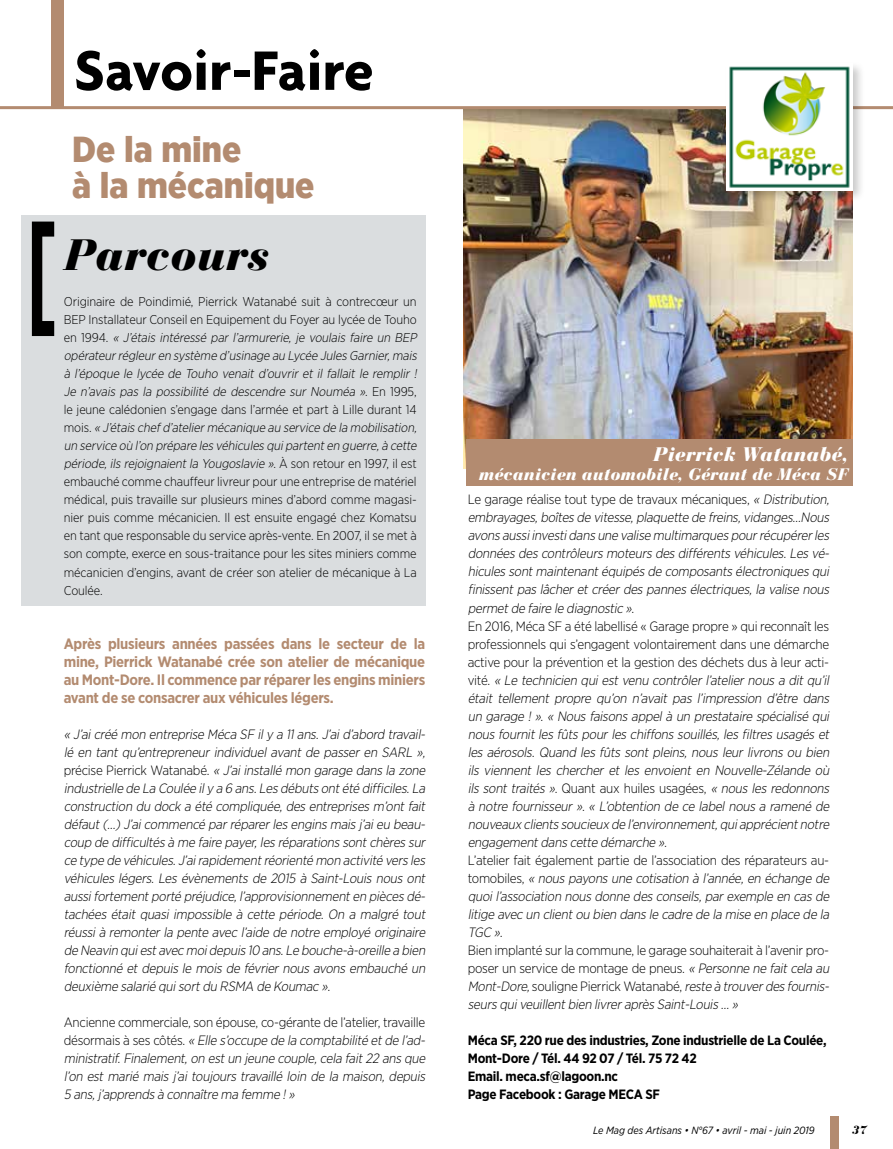
<style>
.page{position:relative;width:893px;height:1149px;background:#fff}
.page>*{position:absolute;margin:0;border:0;box-sizing:border-box;transform-origin:0 0}
.t1{font:700 60px "Agenda";color:#000}
.t2{font:italic 900 43.5px "Bauer Bodoni";color:#000}
.t3{font:900 36px/36px "Gotham Narrow";color:#b38b70}
.t4{font:italic 900 19.5px "Bauer Bodoni";color:#fff}
.t5{font:italic 900 16.5px "Bauer Bodoni";color:#fff}
.t6{font:700 15px/18px "Gotham Narrow";letter-spacing:-.02em;color:#b38b70;text-align:justify}
.t7{font:italic 300 13.5px/18px "Gotham Narrow";color:#000}
.t8{font:300 13.5px/18px "Gotham Narrow";letter-spacing:-.02em;color:#000}
.t9{font:700 13.5px/18px "Gotham Narrow";letter-spacing:-.02em;color:#000}
.t10{font:300 12.75px/18px "Gotham Narrow";letter-spacing:-.01em;color:#000}
.t11{font:italic 900 12px "Bauer Bodoni";color:#000}
.t12{font:italic 10.5px "Gotham Narrow";color:#000}
.s1{font-style:italic}
.s2{font-style:normal}
</style>
<div class="page">
<div style="left:51px;top:0;width:13px;height:108px;background:#b38b70"></div>
<div style="left:830px;top:1116px;width:9px;height:32px;background:#b38b70"></div>
<div style="left:21px;top:215px;width:43px;height:390px;background:#dadddf"></div>
<svg style="left:32px;top:221px;width:22px;height:115px"></svg>
<img style="left:463px;top:109px;width:389px;height:359px">
<hr style="left:0;top:106px;width:893px;height:3px;background:#b38b70">
<div style="left:64px;top:215px;width:361px;height:390px;background:#dadddf"></div>
<div style="left:466px;top:439px;width:387px;height:47px;background:#b38b70"></div>
<div style="left:724px;top:61px;width:141px;height:142px;background:#000;opacity:.21"></div>
<img style="left:726px;top:64px;width:127px;height:126px">
<h1 class="t1" style="left:74px;top:34px;width:301px">Savoir-Faire</h1>
<h3 class="t3" style="left:72px;top:131px;width:244px">De la mine<br>à la mécanique</h3>
<h2 class="t2" style="left:64px;top:229px;width:207px">Parcours</h2>
<p class="t10" style="left:64px;top:292px;width:357px">Originaire de Poindimié, Pierrick Watanabé suit à contrecœur un BEP Installateur Conseil en Equipement du Foyer au lycée de Touho e n 1 9 9 4 . <span class="s1">« J’étais intéressé par l’armurerie, je voulais faire un BEP opérateurrégleuren système d’usinage au Lycée Jules Garnier,mais à l’époque le lycée de Touho venait d’ouvrir et il fallait le remplir !<br>Je n’avais pas la possibilité de descendre sur Nouméa »</span>. E n 1 9 9 5 , le jeune calédonien s’engage dans l’armée et part à Lille durant 14 m o i s . <span class="s1">« J’étais chefd’ateliermécanique au service de la mobilisation, un service où l’on prépare les véhicules quipartenten guerre,à cette période,ils rejoignaientla Yougoslavie »</span>. À s o n re t o u r e n 1 9 9 7, i l e s t embauché comme chauffeur livreur pour une entreprise de matériel médical, puis travaille sur plusieurs mines d’abord comme magasi&shy;nier puis comme mécanicien. Il est ensuite engagé chez Komatsu en tant que responsable du service après-vente. En 2007, il se met à son compte, exerce en sous-traitance pour les sites miniers comme mécanicien d’engins, avant de créer son atelier de mécanique à La Coulée.</p>
<p class="t6" style="left:64px;top:634px;width:363px">Après plusieurs années passées dans le secteur de la mine, Pierrick Watanabé crée son atelier de mécanique au Mont-Dore. Il commence par réparer les engins miniers avant de se consacrer aux véhicules légers.</p>
<p class="t7" style="left:64px;top:724px;width:366px;text-align:justify">« J’aicréé mon entreprise Méca SF ily a 11ans.J’aid’abord travail&shy;lé en tant qu’entrepreneur individuel avant de passer en SARL », <span class="s2">p ré c i s e P i e r r i c k Wa ta n a b é .</span> « J’aiinstallé mon garage dansla zone industrielle de La Coulée ily a 6 ans.Lesdébutsontété difficiles.La construction du dock a été compliquée,desentreprisesm’ontfait défaut(…)J’aicommencé parréparerlesenginsmaisj ’aieu beau&shy;coup de difficultésà me faire payer,lesréparationssontchèressur ce type de véhicules.J’airapidementréorienté mon activité versles véhicules légers. Les évènements de 2015 à Saint-Louis nous ont aussifortementporté préjudice,l’approvisionnementen piècesdé&shy;tachées était quasi impossible à cette période. On a malgré tout réussià remonterla pente avec l’aide de notre employé originaire de Neavin quiestavec moidepuis10 ans.Le bouche-à-oreille a bien fonctionné et depuis le mois de février nous avons embauché un deuxième salarié quisortdu RSMA de Koumac ».</p>
<p class="t7" style="left:64px;top:1012px;width:366px"><span class="s2">Ancienne commerciale, son épouse, co-gérante de l’atelier, travaille d é s o r m a i s à s e s c ô t é s .</span> « Elle s’occupe de la comptabilité etde l’ad&shy;ministratif.Finalement,on estun jeune couple,cela fait22 ansque l’on est marié mais j ’ai toujours travaillé loin de la maison, depuis 5 ans,j ’apprendsà connaître ma femme !»</p>
<h3 class="t4" style="left:653px;top:442px;width:197px">Pierrick Watanabé,</h3>
<p class="t5" style="left:479px;top:464px;width:371px">mécanicien automobile, Gérant de Méca SF</p>
<p class="t7" style="left:468px;top:490px;width:366px"><span class="s2">Le garage réalise tout type de travaux mécaniques,</span> « Distribution, embrayages,boîtesde vitesse,plaquette de freins,vidanges…Nous avonsaussiinvestidansune valise multimarquespourrécupérerles donnéesdescontrôleursmoteursdesdifférentsvéhicules.Lesvé&shy;hiculessontmaintenantéquipésde composantsélectroniquesqui finissentpaslâcheretcréerdespannesélectriques,la valise nous permetde faire le diagnostic »<span class="s2">.<br>En 2016, Méca SF a été labellisé « Garage propre » qui reconnaît les professionnels qui s’engagent volontairement dans une démarche active pour la prévention et la gestion des déchets dus à leur acti&shy;v i t é .</span> « Le technicien qui est venu contrôler l’atelier nous a dit qu’il était tellement propre qu’on n’avait pas l’impression d’être dans un garage ! »<span class="s2">.</span> « Nous faisons appel à un prestataire spécialisé qui nous fournit les fûts pour les chiffons souillés, les filtres usagés et les aérosols. Quand les fûts sont pleins, nous leur livrons ou bien ils viennent les chercher et les envoient en Nouvelle-Zélande où ils sont traités »<span class="s2">. Q u a n t a u x h u i l e s u s a g é e s ,</span> « nous les redonnons à notre fournisseur »<span class="s2">.</span> « L’obtention de ce label nous a ramené de nouveaux clientssoucieux de l’environnement,quiapprécientnotre engagementdanscette démarche ».</p>
<p class="t7" style="left:468px;top:850px;width:366px"><span class="s2">L’atelier fait également partie de l’association des réparateurs au&shy;t o m o b i l e s ,</span> « nouspayonsune cotisation à l’année,en échange de quoil’association nousdonne desconseils,parexemple en casde litige avec un clientou bien dansle cadre de la mise en place de la TGC ».</p>
<p class="t8" style="left:468px;top:940px;width:366px">Bien implanté sur la commune, le garage souhaiterait à l’avenir pro&shy;poser un service de montage de pneus. <span class="s1">« Personne ne faitcela au Mont-Dore,</span>s o u l i g n e P i e r r i c k Wa t a n a b é, <span class="s1">reste à trouverdesfournis&shy;seursquiveuillentbien livreraprèsSaint-Louis… »</span></p>
<p class="t9" style="left:468px;top:1030px;width:360px">Méca SF, 220 rue des industries, Zone industrielle de La Coulée, Mont-Dore / Tél. 44 92 07 / Tél. 75 72 42<br>Email. meca.sf@lagoon.nc<br>Page Facebook : Garage MECA SF</p>
<p class="t12" style="left:593px;top:1123px;width:223px">Le Mag des Artisans • N°67 • avril - mai - juin 2019</p>
<p class="t11" style="left:852px;top:1122px;width:16px">37</p>
</div>
